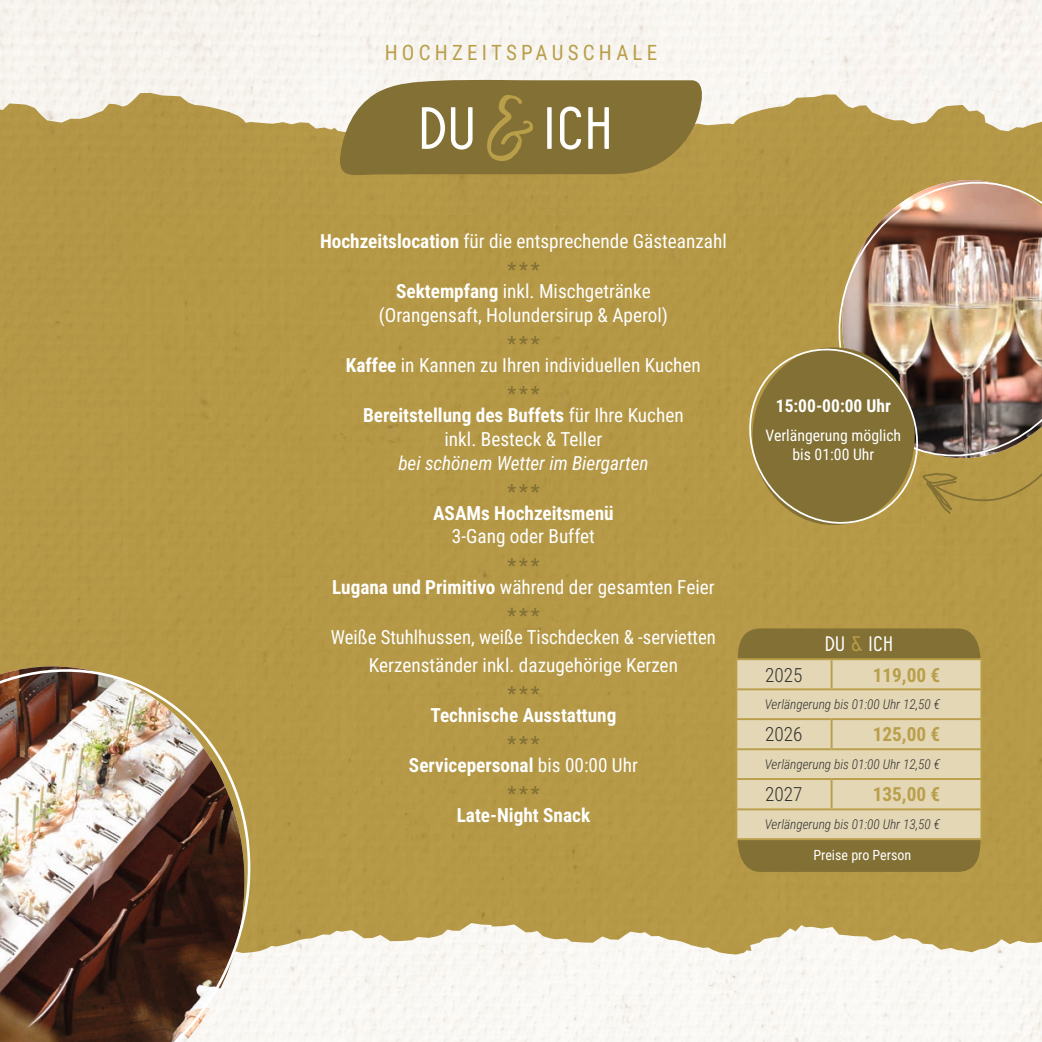
<style>
.page{position:relative;width:1042px;height:1042px;background:#fff}
.page>*{position:absolute;margin:0;border:0;box-sizing:border-box;transform-origin:0 0}
.t1{font:59.5px "PARKING";color:#fff}
.t2{font:21px "Roboto Condensed";letter-spacing:.2em;color:#ba9f4b}
.t3{font:21px "PARKING";color:#fff}
.t4{font:19.25px/22.1px "Roboto Condensed";color:#fff;text-align:center}
.t5{font:700 19.25px/22.1px "Roboto Condensed";color:#fff;text-align:center}
.t6{font:italic 19.25px "Roboto Condensed";color:#fff}
.t7{font:700 19.25px "Roboto Condensed";color:#ba9f4b}
.t8{font:700 19.25px "Roboto Condensed";color:#827034}
.t9{font:300 19.25px "Roboto Condensed";color:#313130}
.t10{font:700 17.5px "Roboto Condensed";color:#fff}
.t11{font:15.75px/19.2px "Roboto Condensed";color:#fff;text-align:center}
.t12{font:14px "Roboto Condensed";color:#fff}
.t13{font:italic 300 13.3px "Roboto Condensed";color:#313130}
.s1{font-weight:700}
.s2{font-weight:700;color:#827034}
.s3{color:#827034}
.s4{font-weight:400}
.s5{color:#ba9f4b}
</style>
<div class="page">
<div style="left:281px;top:954px;width:761px;height:88px;background:#faf8f4"></div>
<div style="left:122px;top:93px;width:920px;height:861px;background:#b59947"></div>
<div style="left:0;top:103px;width:123px;height:534px;background:#b59847"></div>
<svg style="left:340px;top:80px;width:368px;height:96px;background:#8c7a3f"></svg>
<img style="left:0;top:637px;width:281px;height:405px">
<img style="left:819px;top:162px;width:223px;height:175px">
<img style="left:739px;top:337px;width:303px;height:198px">
<div style="left:738px;top:628px;width:242px;height:30px;background:#827034"></div>
<div style="left:738px;top:840px;width:242px;height:32px;background:#827034"></div>
<div style="left:737px;top:660px;width:243px;height:178px;background:#e4d7b6"></div>
<hr style="left:735px;top:658px;width:96px;height:2px;background:#ba9f4b">
<hr style="left:735px;top:660px;width:2px;height:28px;background:#ba9f4b">
<hr style="left:831px;top:658px;width:151px;height:2px;background:#ba9f4b">
<hr style="left:830px;top:660px;width:2px;height:28px;background:#ba9f4b">
<hr style="left:980px;top:660px;width:2px;height:28px;background:#ba9f4b">
<hr style="left:735px;top:688px;width:96px;height:2px;background:#ba9f4b">
<hr style="left:735px;top:690px;width:2px;height:28px;background:#ba9f4b">
<hr style="left:831px;top:688px;width:151px;height:2px;background:#ba9f4b">
<hr style="left:980px;top:690px;width:2px;height:28px;background:#ba9f4b">
<hr style="left:735px;top:718px;width:96px;height:2px;background:#ba9f4b">
<hr style="left:735px;top:720px;width:2px;height:28px;background:#ba9f4b">
<hr style="left:831px;top:718px;width:151px;height:2px;background:#ba9f4b">
<hr style="left:830px;top:720px;width:2px;height:28px;background:#ba9f4b">
<hr style="left:980px;top:720px;width:2px;height:28px;background:#ba9f4b">
<hr style="left:735px;top:748px;width:96px;height:2px;background:#ba9f4b">
<hr style="left:735px;top:750px;width:2px;height:28px;background:#ba9f4b">
<hr style="left:831px;top:748px;width:151px;height:2px;background:#ba9f4b">
<hr style="left:980px;top:750px;width:2px;height:28px;background:#ba9f4b">
<hr style="left:735px;top:778px;width:96px;height:2px;background:#ba9f4b">
<hr style="left:735px;top:780px;width:2px;height:28px;background:#ba9f4b">
<hr style="left:831px;top:778px;width:151px;height:2px;background:#ba9f4b">
<hr style="left:830px;top:780px;width:2px;height:28px;background:#ba9f4b">
<hr style="left:980px;top:780px;width:2px;height:28px;background:#ba9f4b">
<hr style="left:735px;top:808px;width:96px;height:2px;background:#ba9f4b">
<hr style="left:735px;top:810px;width:2px;height:28px;background:#ba9f4b">
<hr style="left:831px;top:808px;width:151px;height:2px;background:#ba9f4b">
<hr style="left:980px;top:810px;width:2px;height:28px;background:#ba9f4b">
<hr style="left:735px;top:838px;width:96px;height:2px;background:#ba9f4b">
<hr style="left:831px;top:838px;width:151px;height:2px;background:#ba9f4b">
<p class="t2" style="left:385px;top:37px;width:274px">HOCHZEITSPAUSCHALE</p>
<h1 class="t1" style="left:417px;top:92px;width:198px">DU ICH</h1>
<p class="t4" style="left:320px;top:226px;width:408px;line-height:28.2px"><span class="s1">Hochzeitslocation</span> für die entsprechende Gästeanzahl <span class="s2">***</span></p>
<p class="t4" style="left:379px;top:279px;width:291px;line-height:23.6px"><span class="s1">Sektempfang</span> inkl. Mischgetränke (Orangensaft, Holundersirup &amp; Aperol)</p>
<p class="t4" style="left:346px;top:331px;width:356px"><span class="s2">***<br></span><span class="s1">Kaffee</span> in Kannen zu Ihren individuellen Kuchen</p>
<p class="t4" style="left:363px;top:381px;width:322px;line-height:22.9px"><span class="s2">***<br></span><span class="s1">Bereitstellung des Buffets</span> für Ihre Kuchen inkl. Besteck &amp; Teller</p>
<p class="t6" style="left:398px;top:449px;width:252px">bei schönem Wetter im Biergarten</p>
<p class="t8" style="left:507px;top:477px;width:33px">***</p>
<p class="t5" style="left:433px;top:501px;width:182px">ASAMs Hochzeitsmenü</p>
<p class="t4" style="left:452px;top:525px;width:145px">3-Gang oder Buffet</p>
<p class="t4" style="left:332px;top:553px;width:384px"><span class="s2">***<br></span><span class="s1">Lugana und Primitivo</span> während der gesamten Feier</p>
<p class="t8" style="left:507px;top:602px;width:33px">***</p>
<p class="t4" style="left:331px;top:623px;width:386px;line-height:27.3px">Weiße Stuhlhussen, weiße Tischdecken &amp; -servietten<br>Kerzenständer inkl. dazugehörige Kerzen</p>
<p class="t8" style="left:507px;top:679px;width:33px">***</p>
<p class="t5" style="left:430px;top:703px;width:187px">Technische Ausstattung</p>
<p class="t5" style="left:409px;top:731px;width:230px"><span class="s3">***<br></span>Servicepersonal <span class="s4">bis 00:00 Uhr</span></p>
<p class="t8" style="left:507px;top:780px;width:33px">***</p>
<p class="t5" style="left:457px;top:804px;width:135px">Late-Night Snack</p>
<p class="t10" style="left:776px;top:393px;width:116px">15:00-00:00 Uhr</p>
<p class="t11" style="left:765px;top:425px;width:137px">Verlängerung möglich bis 01:00 Uhr</p>
<p class="t3" style="left:824px;top:631px;width:70px">DU <span class="s5">&amp;</span> ICH</p>
<p class="t9" style="left:765px;top:661px;width:39px">2025</p>
<p class="t7" style="left:873px;top:661px;width:69px">119,00 €</p>
<p class="t13" style="left:765px;top:695px;width:176px">Verlängerung bis 01:00 Uhr 12,50 €</p>
<p class="t9" style="left:765px;top:721px;width:39px">2026</p>
<p class="t7" style="left:873px;top:721px;width:69px">125,00 €</p>
<p class="t13" style="left:765px;top:755px;width:176px">Verlängerung bis 01:00 Uhr 12,50 €</p>
<p class="t9" style="left:765px;top:781px;width:39px">2027</p>
<p class="t7" style="left:873px;top:781px;width:69px">135,00 €</p>
<p class="t13" style="left:765px;top:815px;width:176px">Verlängerung bis 01:00 Uhr 13,50 €</p>
<p class="t12" style="left:813px;top:845px;width:99px">Preise pro Person</p>
</div>
